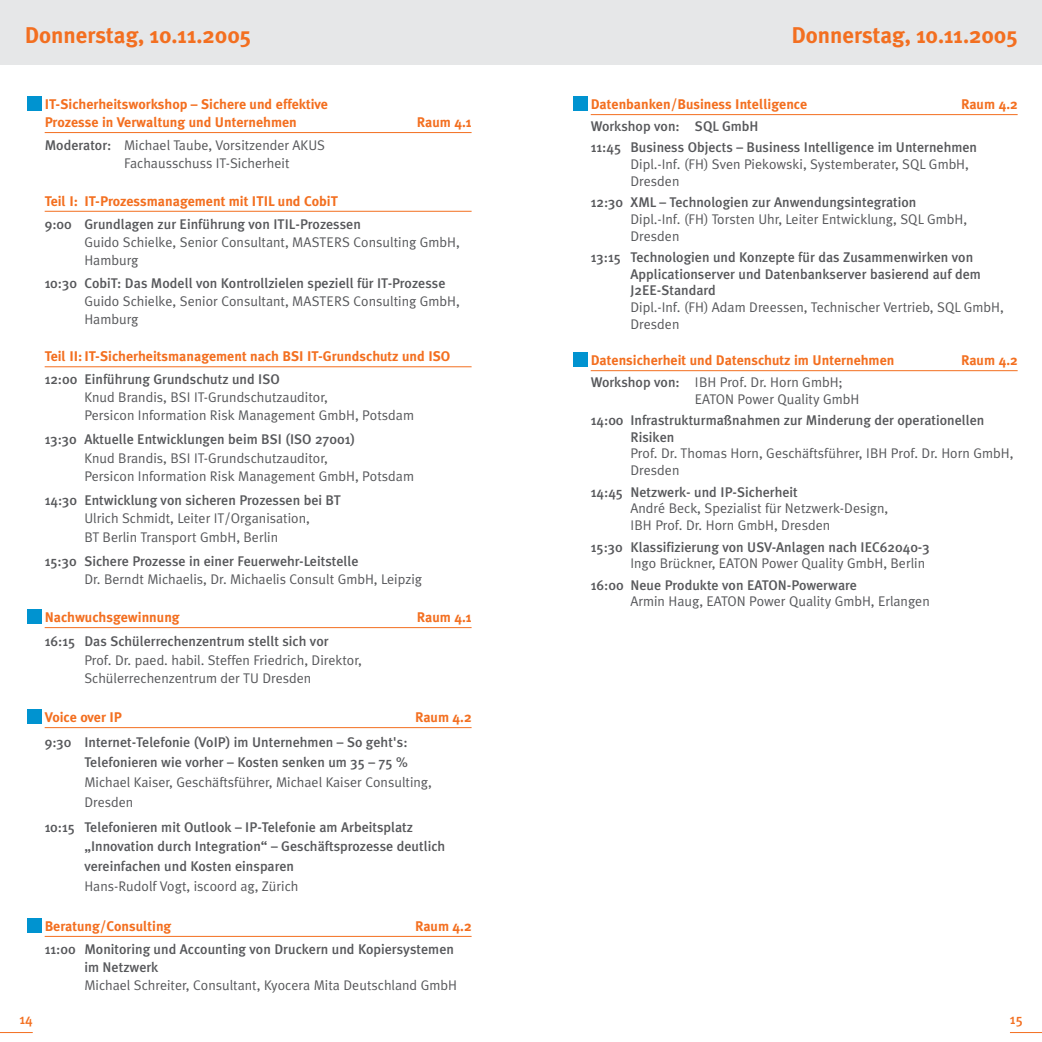
<style>
.page{position:relative;width:1042px;height:1042px;background:#fff}
.page>*{position:absolute;margin:0;border:0;box-sizing:border-box;transform-origin:0 0}
.t1{font:700 22.75px "Meta Plus";color:#f36f20}
.t2{font:14px/16.6px "Meta Plus Normal";color:#57585b}
.t3{font:500 14px/19.9px "Meta Plus";color:#57585b}
.t4{font:700 14px/18px "Meta Plus";color:#f36f20}
.t5{font:500 14px "Meta Plus";color:#f36f20}
.s1{font-family:"Meta Plus";font-weight:500}
</style>
<div class="page">
<div style="left:0;top:0;width:1041px;height:64px;background:#e6e7e8"></div>
<hr style="left:0;top:1031px;width:33px;height:1px;background:#f36f20">
<hr style="left:1009px;top:1031px;width:32px;height:1px;background:#f36f20">
<hr style="left:45px;top:132px;width:426px;height:1px;background:#f36f20">
<hr style="left:45px;top:211px;width:426px;height:1px;background:#f36f20">
<hr style="left:45px;top:366px;width:426px;height:1px;background:#f36f20">
<hr style="left:45px;top:627px;width:426px;height:1px;background:#f36f20">
<hr style="left:45px;top:727px;width:426px;height:1px;background:#f36f20">
<hr style="left:45px;top:935px;width:426px;height:1px;background:#f36f20">
<div style="left:27px;top:917px;width:14px;height:15px;background:#0093d0"></div>
<div style="left:27px;top:709px;width:14px;height:14px;background:#0093d0"></div>
<div style="left:27px;top:609px;width:14px;height:15px;background:#0093d0"></div>
<div style="left:27px;top:96px;width:14px;height:15px;background:#0093d0"></div>
<hr style="left:590px;top:114px;width:427px;height:1px;background:#f36f20">
<hr style="left:590px;top:370px;width:427px;height:1px;background:#f36f20">
<div style="left:572px;top:352px;width:15px;height:15px;background:#0093d0"></div>
<div style="left:572px;top:96px;width:15px;height:15px;background:#0093d0"></div>
<h1 class="t1" style="left:25px;top:27px;width:228px">Donnerstag, 10.11.2005</h1>
<h1 class="t1" style="left:791px;top:27px;width:228px">Donnerstag, 10.11.2005</h1>
<p class="t4" style="left:45px;top:97px;width:285px">IT-Sicherheitsworkshop – Sichere und effektive<br>Prozesse in Verwaltung und Unternehmen</p>
<p class="t4" style="left:417px;top:115px;width:56px">Raum 4.1</p>
<p class="t2" style="left:124px;top:138px;width:202px;line-height:18px;text-indent:-79px"><span class="s1">Moderator:</span> Michael Taube, Vorsitzender AKUS<br>Fachausschuss IT-Sicherheit</p>
<p class="t4" style="left:45px;top:193px;width:295px">Teil I: IT-Prozessmanagement mit ITIL und CobiT</p>
<p class="t3" style="left:45px;top:215px;width:318px">9:00 Grundlagen zur Einführung von ITIL-Prozessen</p>
<p class="t2" style="left:84px;top:234px;width:377px;line-height:18px">Guido Schielke, Senior Consultant, MASTERS Consulting GmbH,<br>Hamburg</p>
<p class="t3" style="left:45px;top:274px;width:402px">10:30 CobiT: Das Modell von Kontrollzielen speziell für IT-Prozesse</p>
<p class="t2" style="left:84px;top:293px;width:377px;line-height:18px">Guido Schielke, Senior Consultant, MASTERS Consulting GmbH,<br>Hamburg</p>
<p class="t4" style="left:45px;top:349px;width:407px">Teil II: IT-Sicherheitsmanagement nach BSI IT-Grundschutz und ISO</p>
<p class="t3" style="left:45px;top:371px;width:236px">12:00 Einführung Grundschutz und ISO</p>
<p class="t2" style="left:84px;top:390px;width:331px;line-height:18px">Knud Brandis, BSI IT-Grundschutzauditor,<br>Persicon Information Risk Management GmbH, Potsdam</p>
<p class="t3" style="left:45px;top:430px;width:312px">13:30 Aktuelle Entwicklungen beim BSI (ISO 27001)</p>
<p class="t2" style="left:84px;top:449px;width:331px;line-height:18.7px">Knud Brandis, BSI IT-Grundschutzauditor,<br>Persicon Information Risk Management GmbH, Potsdam</p>
<p class="t3" style="left:45px;top:491px;width:298px">14:30 Entwicklung von sicheren Prozessen bei BT</p>
<p class="t2" style="left:84px;top:510px;width:227px;line-height:18.7px">Ulrich Schmidt, Leiter IT/Organisation,<br>BT Berlin Transport GmbH, Berlin</p>
<p class="t3" style="left:45px;top:552px;width:315px">15:30 Sichere Prozesse in einer Feuerwehr-Leitstelle</p>
<p class="t2" style="left:84px;top:572px;width:339px">Dr. Berndt Michaelis, Dr. Michaelis Consult GmbH, Leipzig</p>
<p class="t4" style="left:45px;top:610px;width:136px">Nachwuchsgewinnung</p>
<p class="t4" style="left:417px;top:610px;width:56px">Raum 4.1</p>
<p class="t3" style="left:45px;top:632px;width:285px">16:15 Das Schülerrechenzentrum stellt sich vor</p>
<p class="t2" style="left:84px;top:651px;width:279px;line-height:18.7px">Prof. Dr. paed. habil. Steffen Friedrich, Direktor,<br>Schülerrechenzentrum der TU Dresden</p>
<p class="t4" style="left:45px;top:709px;width:79px">Voice over IP</p>
<p class="t4" style="left:415px;top:709px;width:58px">Raum 4.2</p>
<p class="t3" style="left:45px;top:733px;width:364px;text-align:right">9:30 Internet-Telefonie (VoIP) im Unternehmen – So geht's:<br>Telefonieren wie vorher – Kosten senken um 35 – 75 %</p>
<p class="t2" style="left:84px;top:773px;width:349px;line-height:19.9px">Michael Kaiser, Geschäftsführer, Michael Kaiser Consulting,<br>Dresden</p>
<p class="t3" style="left:84px;top:818px;width:362px;text-indent:-40px">10:15 Telefonieren mit Outlook – IP-Telefonie am Arbeitsplatz „Innovation durch Integration“ – Geschäftsprozesse deutlich vereinfachen und Kosten einsparen</p>
<p class="t2" style="left:84px;top:879px;width:215px">Hans-Rudolf Vogt, iscoord ag, Zürich</p>
<p class="t4" style="left:45px;top:918px;width:128px">Beratung/Consulting</p>
<p class="t4" style="left:415px;top:918px;width:58px">Raum 4.2</p>
<p class="t3" style="left:84px;top:941px;width:371px;line-height:18px;text-indent:-40px">11:00 Monitoring und Accounting von Druckern und Kopiersystemen im Netzwerk</p>
<p class="t2" style="left:84px;top:977px;width:374px">Michael Schreiter, Consultant, Kyocera Mita Deutschland GmbH</p>
<p class="t4" style="left:590px;top:97px;width:218px">Datenbanken/Business Intelligence</p>
<p class="t4" style="left:960px;top:97px;width:58px">Raum 4.2</p>
<p class="t3" style="left:590px;top:117px;width:388px;line-height:21.5px">Workshop von: SQL GmbH<br>11:45 Business Objects – Business Intelligence im Unternehmen</p>
<p class="t2" style="left:630px;top:157px;width:340px">Dipl.-Inf. (FH) Sven Piekowski, Systemberater, SQL GmbH,<br>Dresden</p>
<p class="t3" style="left:590px;top:194px;width:327px">12:30 XML – Technologien zur Anwendungsintegration</p>
<p class="t2" style="left:630px;top:212px;width:338px">Dipl.-Inf. (FH) Torsten Uhr, Leiter Entwicklung, SQL GmbH,<br>Dresden</p>
<p class="t3" style="left:630px;top:250px;width:352px;line-height:16.6px;text-indent:-40px">13:15 Technologien und Konzepte für das Zusammenwirken von<br>Applicationserver und Datenbankserver basierend auf dem<br>J2EE-Standard</p>
<p class="t2" style="left:630px;top:300px;width:375px">Dipl.-Inf. (FH) Adam Dreessen, Technischer Vertrieb, SQL GmbH,<br>Dresden</p>
<p class="t4" style="left:590px;top:353px;width:305px">Datensicherheit und Datenschutz im Unternehmen</p>
<p class="t4" style="left:960px;top:353px;width:58px">Raum 4.2</p>
<p class="t2" style="left:694px;top:375px;width:166px;text-indent:-104px"><span class="s1">Workshop von:</span> IBH Prof. Dr. Horn GmbH;<br>EATON Power Quality GmbH</p>
<p class="t3" style="left:630px;top:413px;width:355px;line-height:16.6px;text-indent:-40px">14:00 Infrastrukturmaßnahmen zur Minderung der operationellen<br>Risiken</p>
<p class="t2" style="left:630px;top:446px;width:384px">Prof. Dr. Thomas Horn, Geschäftsführer, IBH Prof. Dr. Horn GmbH,<br>Dresden</p>
<p class="t3" style="left:590px;top:483px;width:208px">14:45 Netzwerk- und IP-Sicherheit</p>
<p class="t2" style="left:630px;top:501px;width:259px">André Beck, Spezialist für Netzwerk-Design,<br>IBH Prof. Dr. Horn GmbH, Dresden</p>
<p class="t3" style="left:590px;top:538px;width:340px">15:30 Klassifizierung von USV-Anlagen nach IEC62040-3</p>
<p class="t2" style="left:630px;top:556px;width:296px">Ingo Brückner, EATON Power Quality GmbH, Berlin</p>
<p class="t3" style="left:590px;top:576px;width:268px">16:00 Neue Produkte von EATON-Powerware</p>
<p class="t2" style="left:630px;top:594px;width:301px">Armin Haug, EATON Power Quality GmbH, Erlangen</p>
<p class="t5" style="left:19px;top:1014px;width:15px">14</p>
<p class="t5" style="left:1009px;top:1014px;width:14px">15</p>
</div>
